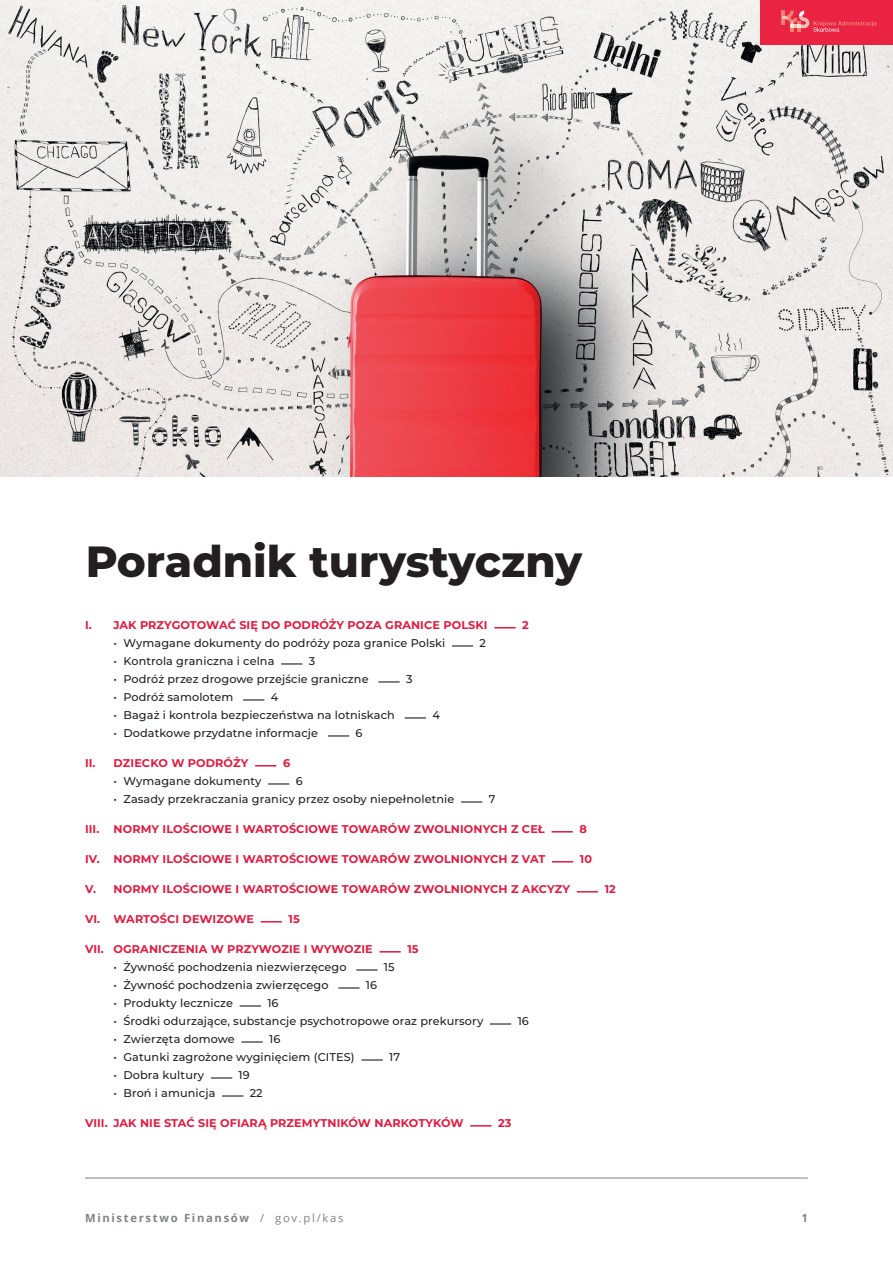
<style>
.page{position:relative;width:893px;height:1263px;background:#fff}
.page>*{position:absolute;margin:0;border:0;box-sizing:border-box;transform-origin:0 0}
.t1{font:800 43.65px "Montserrat";color:#231f20}
.t2{font:500 11.25px "Montserrat";letter-spacing:.01em;color:#231f20}
.t3{font:700 11.25px "Montserrat";letter-spacing:.01em;color:#e21b3f}
.t4{font:700 11.25px "Open Sans";letter-spacing:.15em;color:#808285}
.s1{font-weight:400}
</style>
<div class="page">
<hr style="left:85px;top:1178px;width:723px;height:1px;background:#808285">
<img style="left:0;top:0;width:893px;height:476px">
<div style="left:760px;top:0;width:133px;height:45px;background:#ea2343"></div>
<svg style="left:781px;top:11px;width:95px;height:21px"></svg>
<svg style="left:494px;top:627px;width:22px;height:1px"></svg>
<svg style="left:452px;top:645px;width:21px;height:1px"></svg>
<svg style="left:281px;top:663px;width:21px;height:1px"></svg>
<svg style="left:378px;top:681px;width:22px;height:1px"></svg>
<svg style="left:243px;top:699px;width:21px;height:1px"></svg>
<svg style="left:405px;top:717px;width:21px;height:1px"></svg>
<svg style="left:328px;top:735px;width:21px;height:1px"></svg>
<svg style="left:255px;top:765px;width:21px;height:1px"></svg>
<svg style="left:268px;top:783px;width:21px;height:1px"></svg>
<svg style="left:461px;top:801px;width:21px;height:1px"></svg>
<svg style="left:552px;top:831px;width:21px;height:1px"></svg>
<svg style="left:552px;top:861px;width:21px;height:1px"></svg>
<svg style="left:577px;top:891px;width:21px;height:1px"></svg>
<svg style="left:261px;top:921px;width:21px;height:1px"></svg>
<svg style="left:379px;top:951px;width:22px;height:1px"></svg>
<svg style="left:356px;top:969px;width:22px;height:1px"></svg>
<svg style="left:338px;top:987px;width:22px;height:1px"></svg>
<svg style="left:240px;top:1005px;width:21px;height:1px"></svg>
<svg style="left:490px;top:1023px;width:21px;height:1px"></svg>
<svg style="left:241px;top:1041px;width:22px;height:1px"></svg>
<svg style="left:361px;top:1059px;width:22px;height:1px"></svg>
<svg style="left:211px;top:1077px;width:21px;height:1px"></svg>
<svg style="left:222px;top:1095px;width:21px;height:1px"></svg>
<svg style="left:470px;top:1125px;width:21px;height:1px"></svg>
<h1 class="t1" style="left:85px;top:529px;width:499px">Poradnik turystyczny</h1>
<p class="t3" style="left:85px;top:616px;width:404px">I. JAK PRZYGOTOWAĆ SIĘ DO PODRÓŻY POZA GRANICE POLSKI</p>
<p class="t3" style="left:522px;top:616px;width:8px">2</p>
<p class="t2" style="left:114px;top:635px;width:333px">• Wymagane dokumenty do podróży poza granice Polski</p>
<p class="t2" style="left:480px;top:635px;width:8px">2</p>
<p class="t2" style="left:114px;top:653px;width:162px">• Kontrola graniczna i celna</p>
<p class="t2" style="left:309px;top:653px;width:8px">3</p>
<p class="t2" style="left:114px;top:671px;width:257px">• Podróż przez drogowe przejście graniczne</p>
<p class="t2" style="left:406px;top:671px;width:8px">3</p>
<p class="t2" style="left:114px;top:689px;width:121px">• Podróż samolotem</p>
<p class="t2" style="left:271px;top:689px;width:9px">4</p>
<p class="t2" style="left:114px;top:707px;width:283px">• Bagaż i kontrola bezpieczeństwa na lotniskach</p>
<p class="t2" style="left:432px;top:707px;width:9px">4</p>
<p class="t2" style="left:114px;top:725px;width:206px">• Dodatkowe przydatne informacje</p>
<p class="t2" style="left:356px;top:725px;width:8px">6</p>
<p class="t3" style="left:85px;top:754px;width:165px">II. DZIECKO W PODRÓŻY</p>
<p class="t3" style="left:283px;top:754px;width:9px">6</p>
<p class="t2" style="left:114px;top:773px;width:149px">• Wymagane dokumenty</p>
<p class="t2" style="left:296px;top:773px;width:8px">6</p>
<p class="t2" style="left:114px;top:791px;width:342px">• Zasady przekraczania granicy przez osoby niepełnoletnie</p>
<p class="t2" style="left:489px;top:791px;width:8px">7</p>
<p class="t3" style="left:85px;top:820px;width:16px">III.</p>
<p class="t3" style="left:114px;top:820px;width:433px">NORMY ILOŚCIOWE I WARTOŚCIOWE TOWARÓW ZWOLNIONYCH Z CEŁ</p>
<p class="t3" style="left:580px;top:820px;width:9px">8</p>
<p class="t3" style="left:85px;top:850px;width:462px">IV. NORMY ILOŚCIOWE I WARTOŚCIOWE TOWARÓW ZWOLNIONYCH Z VAT</p>
<p class="t3" style="left:580px;top:850px;width:14px">10</p>
<p class="t3" style="left:85px;top:880px;width:487px">V. NORMY ILOŚCIOWE I WARTOŚCIOWE TOWARÓW ZWOLNIONYCH Z AKCYZY</p>
<p class="t3" style="left:605px;top:880px;width:13px">12</p>
<p class="t3" style="left:85px;top:910px;width:170px">VI. WARTOŚCI DEWIZOWE</p>
<p class="t3" style="left:289px;top:910px;width:13px">15</p>
<p class="t3" style="left:85px;top:940px;width:289px">VII. OGRANICZENIA W PRZYWOZIE I WYWOZIE</p>
<p class="t3" style="left:407px;top:940px;width:13px">15</p>
<p class="t2" style="left:114px;top:959px;width:234px">• Żywność pochodzenia niezwierzęcego</p>
<p class="t2" style="left:384px;top:959px;width:12px">15</p>
<p class="t2" style="left:114px;top:977px;width:216px">• Żywność pochodzenia zwierzęcego</p>
<p class="t2" style="left:366px;top:977px;width:13px">16</p>
<p class="t2" style="left:114px;top:995px;width:121px">• Produkty lecznicze</p>
<p class="t2" style="left:267px;top:995px;width:13px">16</p>
<p class="t2" style="left:114px;top:1013px;width:371px">• Środki odurzające, substancje psychotropowe oraz prekursory</p>
<p class="t2" style="left:518px;top:1013px;width:13px">16</p>
<p class="t2" style="left:114px;top:1031px;width:123px">• Zwierzęta domowe</p>
<p class="t2" style="left:269px;top:1031px;width:13px">16</p>
<p class="t2" style="left:114px;top:1049px;width:243px">• Gatunki zagrożone wyginięciem (CITES)</p>
<p class="t2" style="left:389px;top:1049px;width:13px">17</p>
<p class="t2" style="left:114px;top:1067px;width:92px">• Dobra kultury</p>
<p class="t2" style="left:239px;top:1067px;width:13px">19</p>
<p class="t2" style="left:114px;top:1085px;width:103px">• Broń i amunicja</p>
<p class="t2" style="left:250px;top:1085px;width:15px">22</p>
<p class="t3" style="left:85px;top:1114px;width:380px">VIII. JAK NIE STAĆ SIĘ OFIARĄ PRZEMYTNIKÓW NARKOTYKÓW</p>
<p class="t3" style="left:498px;top:1114px;width:15px">23</p>
<p class="t4" style="left:85px;top:1210px;width:260px">Ministerstwo Finansów <span class="s1">/ gov.pl/kas</span></p>
<p class="t4" style="left:801px;top:1210px;width:8px">1</p>
</div>
